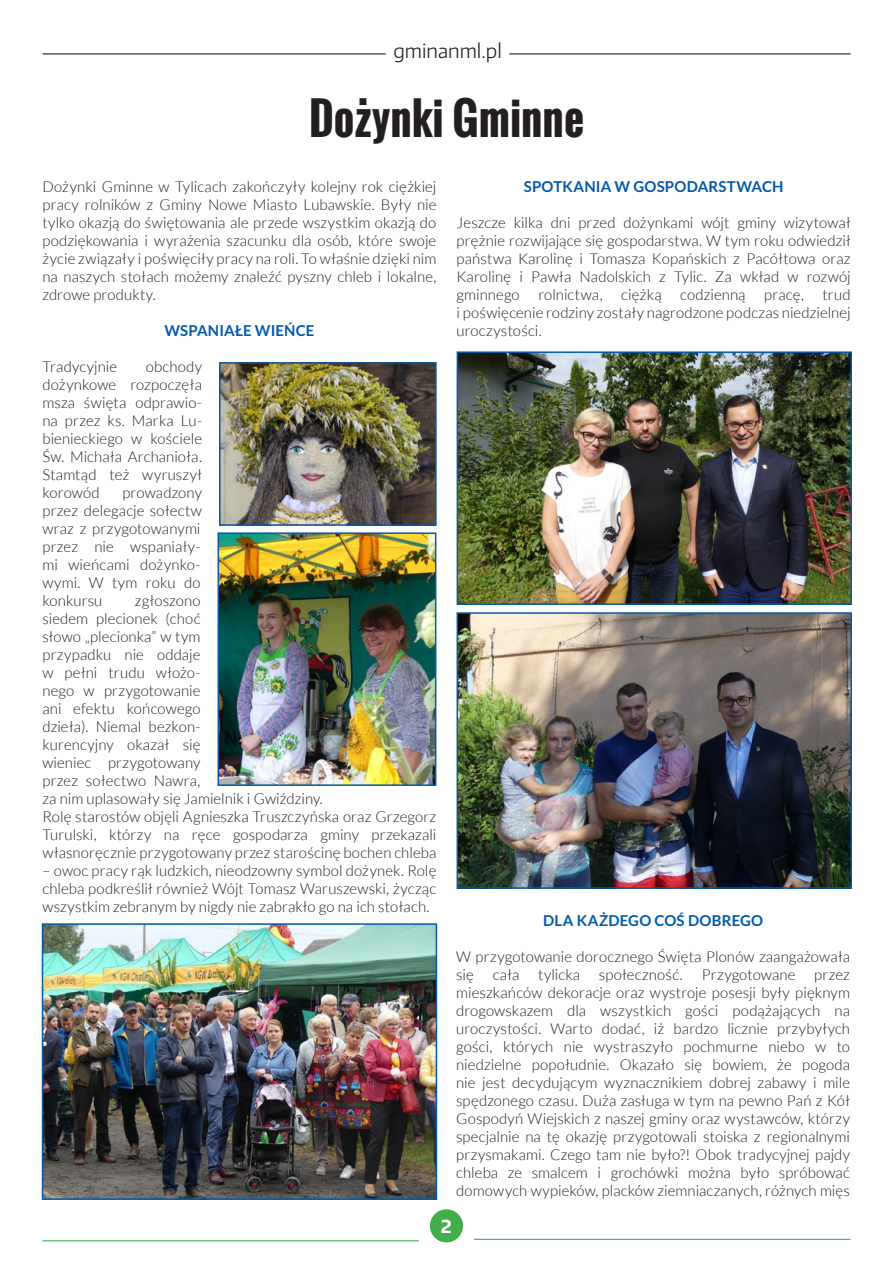
<style>
.page{position:relative;width:893px;height:1263px;background:#fff}
.page>*{position:absolute;margin:0;border:0;box-sizing:border-box;transform-origin:0 0}
.t1{font:700 43.5px "Oswald";color:#231f20}
.t2{font:300 19.5px "Encode Sans";color:#231f20}
.t3{font:700 18px "Encode Sans";color:#fff}
.t4{font:300 15px/18px "Lato";letter-spacing:.005em;color:#231f20;text-align:justify}
.t5{font:700 15px "Lato";letter-spacing:.01em;color:#015aaa}
</style>
<div class="page">
<hr style="left:43px;top:53px;width:343px;height:1px;background:#231f20">
<hr style="left:509px;top:53px;width:341px;height:1px;background:#231f20">
<img style="left:460px;top:354px;width:389px;height:248px">
<div style="left:457px;top:351px;width:395px;height:254px;border:2px solid #015aaa"></div>
<img style="left:460px;top:615px;width:389px;height:271px">
<div style="left:457px;top:612px;width:395px;height:277px;border:2px solid #015aaa"></div>
<img style="left:222px;top:365px;width:212px;height:158px">
<div style="left:219px;top:362px;width:218px;height:164px;border:2px solid #015aaa"></div>
<img style="left:221px;top:535px;width:212px;height:248px">
<div style="left:218px;top:532px;width:218px;height:254px;border:2px solid #015aaa"></div>
<img style="left:45px;top:926px;width:389px;height:271px">
<div style="left:42px;top:923px;width:395px;height:277px;border:2px solid #015aaa"></div>
<div style="left:430px;top:1209px;width:33px;height:33px;background:#40ae49;border-radius:50%"></div>
<hr style="left:43px;top:1240px;width:376px;height:1px;background:#40ae49">
<hr style="left:474px;top:1239px;width:376px;height:1px;background:#40ae49">
<h2 class="t2" style="left:393px;top:38px;width:110px">gminanml.pl</h2>
<h1 class="t1" style="left:309px;top:86px;width:276px">Dożynki Gminne</h1>
<p class="t4" style="left:42px;top:178px;width:395px">Dożynki Gminne w Tylicach zakończyły kolejny rok ciężkiej pracy rolników z Gminy Nowe Miasto Lubawskie. Były nie tylko okazją do świętowania ale przede wszystkim okazją do podziękowania i wyrażenia szacunku dla osób, które swoje życie związały i poświęciły pracy na roli. To właśnie dzięki nim na naszych stołach możemy znaleźć pyszny chleb i lokalne, zdrowe produkty.</p>
<p class="t5" style="left:164px;top:322px;width:152px">WSPANIAŁE WIEŃCE</p>
<p class="t4" style="left:42px;top:358px;width:76px">Tradycyjnie</p>
<p class="t5" style="left:524px;top:178px;width:261px">SPOTKANIA W GOSPODARSTWACH</p>
<p class="t4" style="left:456px;top:214px;width:396px">Jeszcze kilka dni przed dożynkami wójt gminy wizytował prężnie rozwijające się gospodarstwa. W tym roku odwiedził państwa Karolinę i Tomasza Kopańskich z Pacółtowa oraz Karolinę i Pawła Nadolskich z Tylic. Za wkład w rozwój gminnego rolnictwa, ciężką codzienną pracę, trud i poświęcenie rodziny zostały nagrodzone podczas niedzielnej uroczystości.</p>
<p class="t4" style="left:42px;top:358px;width:161px;text-indent:103px">obchody dożynkowe rozpoczęła msza święta odprawio&shy;na przez ks. Marka Lu&shy;bienieckiego w kościele Św. Michała Archanioła.<br>Stamtąd też wyruszył korowód</p>
<p class="t4" style="left:42px;top:484px;width:161px;text-indent:80px">prowadzony przez delegacje sołectw wraz z przygotowanymi przez nie wspaniały&shy;mi wieńcami dożynko&shy;wymi. W tym roku do konkursu</p>
<p class="t4" style="left:42px;top:592px;width:395px;text-align:left;text-indent:92px">zgłoszono<br>siedem plecionek (choć<br>słowo „plecionka” w tym<br>przypadku nie oddaje<br>w pełni trudu włożo-<br>nego w przygotowanie<br>ani efektu końcowego<br>dzieła). Niemal bezkon-<br>kurencyjny okazał się<br>wieniec przygotowany<br>przez sołectwo Nawra,<br>za nim uplasowały się Jamielnik i Gwiździny.<br>Rolę starostów objęli Agnieszka Truszczyńska oraz Grzegorz<br>Turulski, którzy na ręce gospodarza gminy przekazali własnoręcznie przygotowany przez starościnę bochen chleba</p>
<p class="t4" style="left:42px;top:862px;width:395px">– owoc pracy rąk ludzkich, nieodzowny symbol dożynek. Rolę chleba podkreślił również Wójt Tomasz Waruszewski, życząc wszystkim zebranym by nigdy nie zabrakło go na ich stołach.</p>
<p class="t5" style="left:543px;top:912px;width:222px">DLA KAŻDEGO COŚ DOBREGO</p>
<p class="t4" style="left:456px;top:948px;width:395px">W przygotowanie dorocznego Święta Plonów zaangażowała się</p>
<p class="t4" style="left:493px;top:966px;width:28px">cała</p>
<p class="t4" style="left:538px;top:966px;width:43px">tylicka</p>
<p class="t4" style="left:599px;top:966px;width:85px">społeczność.</p>
<p class="t4" style="left:702px;top:966px;width:95px">Przygotowane</p>
<p class="t4" style="left:456px;top:966px;width:395px;text-indent:358px">przez mieszkańców dekoracje oraz wystroje posesji były pięknym drogowskazem dla wszystkich gości podążających na uroczystości. Warto dodać, iż bardzo licznie przybyłych gości, których nie wystraszyło pochmurne niebo w to niedzielne popołudnie. Okazało się bowiem, że pogoda nie jest decydującym wyznacznikiem dobrej zabawy i mile spędzonego czasu. Duża zasługa w tym na pewno Pań z Kół Gospodyń Wiejskich z naszej gminy oraz wystawców, którzy specjalnie na tę okazję przygotowali stoiska z regionalnymi przysmakami. Czego tam nie było?! Obok tradycyjnej pajdy chleba ze smalcem i grochówki można było spróbować domowych wypieków, placków ziemniaczanych, różnych mięs</p>
<p class="t3" style="left:441px;top:1214px;width:13px">2</p>
</div>
